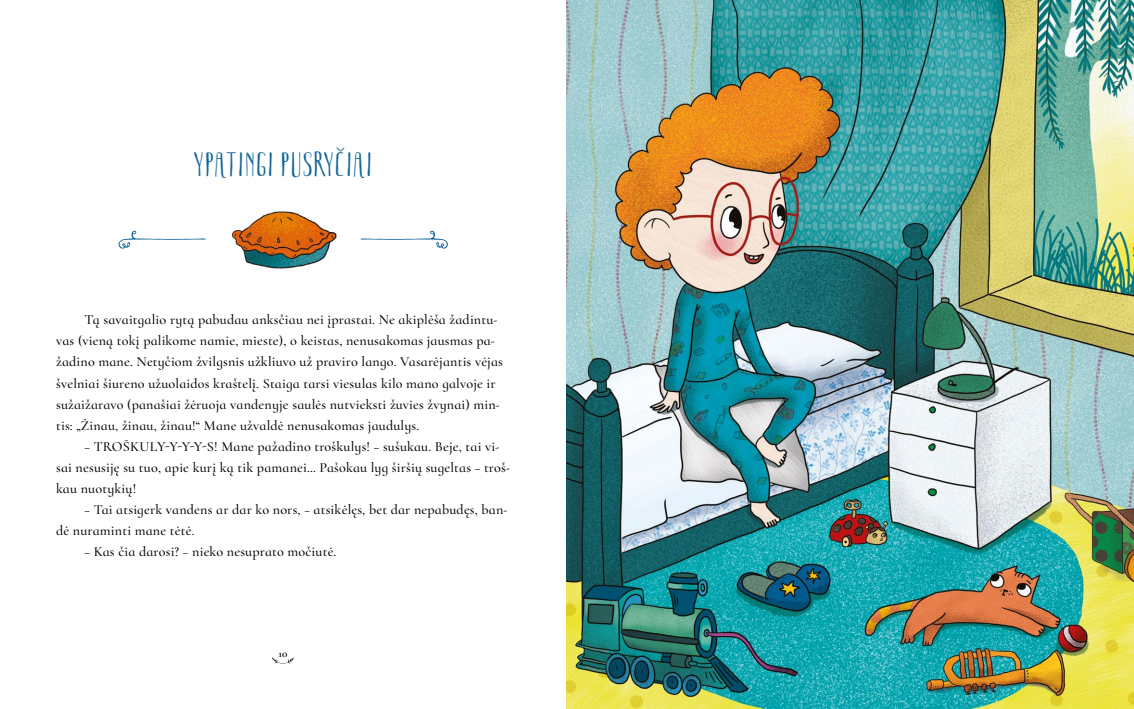
<style>
.page{position:relative;width:1134px;height:709px;background:#fff}
.page>*{position:absolute;margin:0;border:0;box-sizing:border-box;transform-origin:0 0}
.t1{font:34px "Boho Sans";letter-spacing:.05em;color:#126598}
.t2{font:500 16.3px/21px "Cormorant Infant";letter-spacing:.01em;color:#000}
.t3{font:600 13px "Cormorant Infant";color:#000}
</style>
<div class="page">
<img style="left:231px;top:211px;width:106px;height:58px">
<svg style="left:118px;top:230px;width:88px;height:19px"></svg>
<svg style="left:360px;top:230px;width:88px;height:19px"></svg>
<svg style="left:272px;top:657px;width:22px;height:6px"></svg>
<img style="left:567px;top:0;width:567px;height:709px">
<h1 class="t1" style="left:194px;top:144px;width:179px">YPATINGI PUSRYČIAI</h1>
<p class="t2" style="left:56px;top:309px;width:448px;text-indent:28px">Tą savaitgalio rytą pabudau anksčiau nei įprastai. Ne akiplėša žadintu&shy;vas (vieną tokį palikome namie, mieste), o keistas, nenusakomas jausmas pa&shy;žadino mane. Netyčiom žvilgsnis užkliuvo už praviro lango. Vasarėjantis vėjas švelniai šiureno užuolaidos kraštelį. Staiga tarsi viesulas kilo mano galvoje ir sužaižaravo (panašiai žėruoja vandenyje saulės nutvieksti žuvies žvynai) min&shy;tis: „Žinau, žinau, žinau!“ Mane užvaldė nenusakomas jaudulys.</p>
<p class="t2" style="left:56px;top:435px;width:455px;text-indent:28px">– TROŠKULY-Y-Y-Y-S! Mane pažadino troškulys! – sušukau. Beje, tai vi&shy;sai nesusiję su tuo, apie kurį ką tik pamanei... Pašokau lyg širšių sugeltas – troš&shy;kau nuotykių!</p>
<p class="t2" style="left:56px;top:498px;width:453px;text-indent:28px">– Tai atsigerk vandens ar dar ko nors, – atsikėlęs, bet dar nepabudęs, ban&shy;dė nuraminti mane tėtė.</p>
<p class="t2" style="left:84px;top:540px;width:253px">– Kas čia darosi? – nieko nesuprato močiutė.</p>
<p class="t3" style="left:278px;top:646px;width:10px">10</p>
</div>
